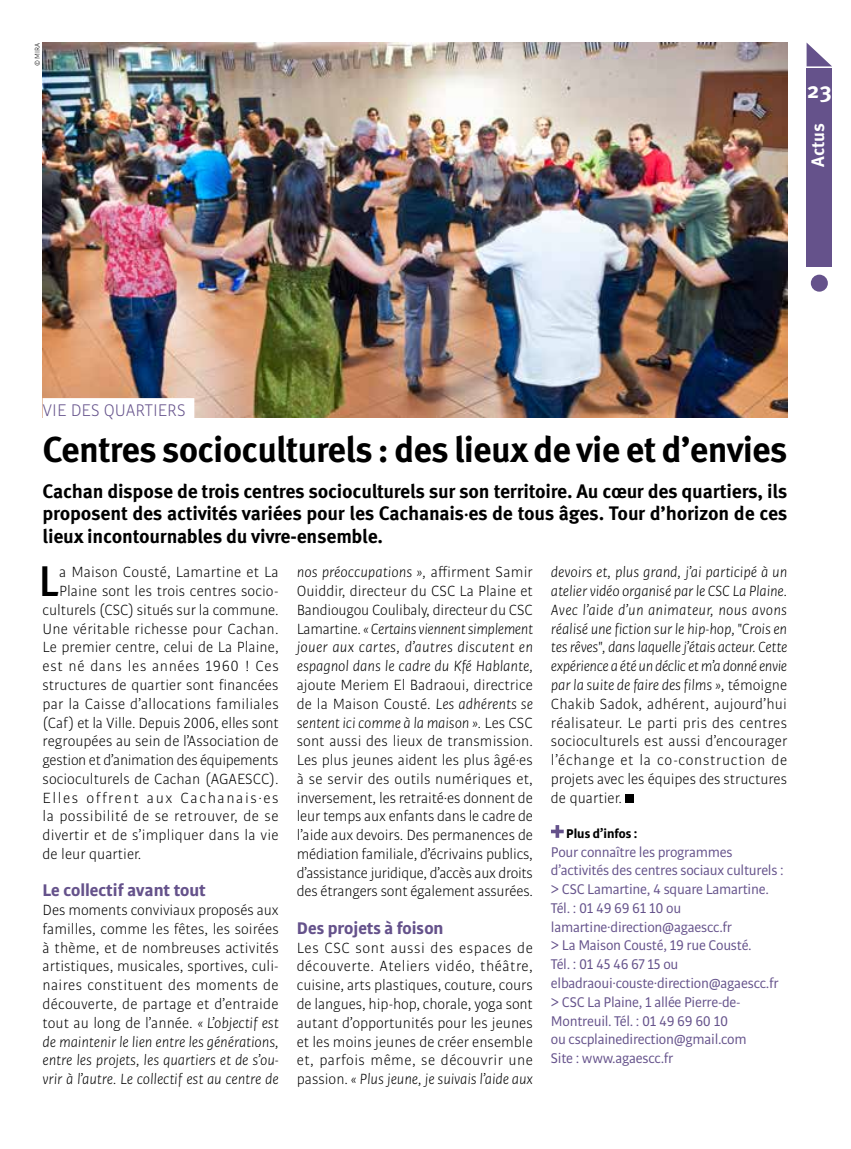
<style>
.page{position:relative;width:851px;height:1149px;background:#fff}
.page>*{position:absolute;margin:0;border:0;box-sizing:border-box;transform-origin:0 0}
.t1{font:500 42.9px "Meta Pro";color:#000}
.t2{font:700 36px "Meta Pro";letter-spacing:-.02em;color:#000}
.t3{font:700 22.5px "Meta Pro";color:#fff}
.t4{font:700 19.5px/22.5px "Meta Pro";letter-spacing:-.01em;color:#000;text-align:justify}
.t5{font:700 18px "Bulo";color:#65528b}
.t6{font:300 18px "Bulo";color:#65528b}
.t7{font:700 18px "Meta Pro";letter-spacing:-.005em;color:#fff}
.t8{font:300 15.75px/18.8px "Bulo";color:#000;text-align:justify}
.t9{font:italic 300 15.75px/18.8px "Bulo";color:#000;text-align:justify}
.t10{font:300 15.75px "Bulo";letter-spacing:-.02em;color:#000}
.t11{font:300 15.75px "Bulo";letter-spacing:.025em;color:#000}
.t12{font:300 15.75px "Bulo";letter-spacing:.095em;color:#000}
.t13{font:300 15.75px "Bulo";letter-spacing:.035em;color:#000}
.t14{font:15px/18.8px "Bulo";letter-spacing:-.02em;color:#65528b}
.t15{font:700 13.5px "Bulo";color:#000}
.t16{font:300 7.5px "Bulo";color:#000}
.s1{font-style:italic}
.s2{font-style:normal}
</style>
<div class="page">
<svg style="left:806px;top:43px;width:26px;height:23px"></svg>
<div style="left:806px;top:68px;width:26px;height:199px;background:#65528b"></div>
<div style="left:810px;top:274px;width:17px;height:17px;background:#65528b;border-radius:50%"></div>
<div style="left:625px;top:793px;width:9px;height:9px;background:#000"></div>
<svg style="left:551px;top:825px;width:12px;height:12px"></svg>
<img style="left:43px;top:43px;width:744px;height:374px">
<div style="left:43px;top:398px;width:151px;height:22px;background:#fff"></div>
<p class="t16" style="left:33px;top:66px;width:25px;rotate:-90deg">© MIRA</p>
<h3 class="t3" style="left:806px;top:73px;width:27px">23</h3>
<p class="t7" style="left:803px;top:167px;width:45px;rotate:-90deg">Actus</p>
<p class="t6" style="left:43px;top:399px;width:145px">VIE DES QUARTIERS</p>
<h2 class="t2" style="left:43px;top:421px;width:746px">Centres socioculturels : des lieux de vie et d’envies</h2>
<p class="t4" style="left:43px;top:478px;width:746px">Cachan dispose de trois centres socioculturels sur son territoire. Au cœur des quartiers, ils proposent des activités variées pour les Cachanais<sup>.</sup>es de tous âges. Tour d’horizon de ces lieux incontournables du vivre-ensemble.</p>
<h1 class="t1" style="left:39px;top:548px;width:22px">L</h1>
<p class="t8" style="left:59px;top:562px;width:221px">a Maison Cousté, Lamartine et La</p>
<p class="t8" style="left:59px;top:581px;width:221px">Plaine sont les trois centres socio-</p>
<p class="t8" style="left:43px;top:600px;width:237px">culturels (CSC) situés sur la commune.</p>
<p class="t8" style="left:43px;top:618px;width:237px">Une véritable richesse pour Cachan.</p>
<p class="t8" style="left:43px;top:637px;width:237px">Le premier centre, celui de La Plaine,</p>
<p class="t13" style="left:43px;top:656px;width:238px">est né dans les années 1960 ! Ces</p>
<p class="t8" style="left:43px;top:675px;width:237px">structures de quartier sont financées</p>
<p class="t8" style="left:43px;top:693px;width:238px">par la Caisse d’allocations familiales</p>
<p class="t8" style="left:43px;top:712px;width:238px">(Caf) et la Ville. Depuis 2006, elles sont</p>
<p class="t8" style="left:43px;top:731px;width:238px">regroupées au sein de l’Association de</p>
<p class="t10" style="left:43px;top:750px;width:237px">gestion et d’animation des équipements</p>
<p class="t8" style="left:43px;top:768px;width:238px">socioculturels de Cachan (AGAESCC).</p>
<p class="t12" style="left:43px;top:787px;width:238px">Elles offrent aux Cachanais.es</p>
<p class="t11" style="left:43px;top:806px;width:238px">la possibilité de se retrouver, de se</p>
<p class="t8" style="left:43px;top:825px;width:237px">divertir et de s’impliquer dans la vie</p>
<p class="t8" style="left:43px;top:843px;width:100px">de leur quartier.</p>
<p class="t5" style="left:43px;top:878px;width:165px">Le collectif avant tout</p>
<p class="t8" style="left:43px;top:900px;width:238px">Des moments conviviaux proposés aux familles, comme les fêtes, les soirées à thème, et de nombreuses activités artistiques, musicales, sportives, culi&shy;naires constituent des moments de découverte, de partage et d’entraide tout au long de l’année. <span class="s1">« L’objectif est de maintenir le lien entre les générations, entre les projets, les quartiers et de s’ou&shy;vrir à l’autre. Le collectif est au centre de</span></p>
<p class="t9" style="left:297px;top:562px;width:238px">nos préoccupations », <span class="s2">affirment Samir Ouiddir, directeur du CSC La Plaine et Bandiougou Coulibaly, directeur du CSC Lamartine.</span> « Certains viennent simplement jouer aux cartes, d’autres discutent en espagnol dans le cadre du Kfé Hablante,</p>
<p class="t8" style="left:297px;top:675px;width:238px">ajoute Meriem El Badraoui, directrice de la Maison Cousté. <span class="s1">Les adhérents se sentent ici comme à la maison ».</span> Les CSC sont aussi des lieux de transmission.<br>Les plus jeunes aident les plus âgé.es à se servir des outils numériques et, inversement, les retraité.es donnent de leur temps aux enfants dans le cadre de l’aide aux devoirs. Des permanences de médiation familiale, d’écrivains publics, d’assistance juridique, d’accès aux droits des étrangers sont également assurées.</p>
<p class="t5" style="left:297px;top:916px;width:148px">Des projets à foison</p>
<p class="t8" style="left:297px;top:937px;width:238px">Les CSC sont aussi des espaces de découverte. Ateliers vidéo, théâtre, cuisine, arts plastiques, couture, cours de langues, hip-hop, chorale, yoga sont autant d’opportunités pour les jeunes et les moins jeunes de créer ensemble et, parfois même, se découvrir une passion. <span class="s1">« Plus jeune, je suivais l’aide aux</span></p>
<p class="t9" style="left:551px;top:562px;width:238px">devoirs et, plus grand, j’ai participé à un atelier vidéo organisé par le CSC La Plaine.<br>Avec l’aide d’un animateur, nous avons réalisé une fiction sur le hip-hop, "Crois en tes rêves", dans laquelle j’étais acteur. Cette expérience a été un déclic et m’a donné envie par la suite de faire des films »<span class="s2">, témoigne Chakib Sadok, adhérent, aujourd’hui réalisateur. Le parti pris des centres socioculturels est aussi d’encourager l’échange et la co-construction de projets avec les équipes des structures de quartier.</span></p>
<p class="t15" style="left:566px;top:824px;width:73px">Plus d’infos :</p>
<p class="t14" style="left:551px;top:841px;width:234px">Pour connaître les programmes d’activités des centres sociaux culturels : &gt; CSC Lamartine, 4 square Lamartine.<br>Tél. : 01 49 69 61 10 ou lamartine.direction@agaescc.fr<br>&gt; La Maison Cousté, 19 rue Cousté.<br>Tél. : 01 45 46 67 15 ou elbadraoui.couste.direction@agaescc.fr &gt; CSC La Plaine, 1 allée Pierre-de-<br>Montreuil. Tél. : 01 49 69 60 10<br>ou cscplainedirection@gmail.com<br>Site : www.agaescc.fr</p>
</div>
